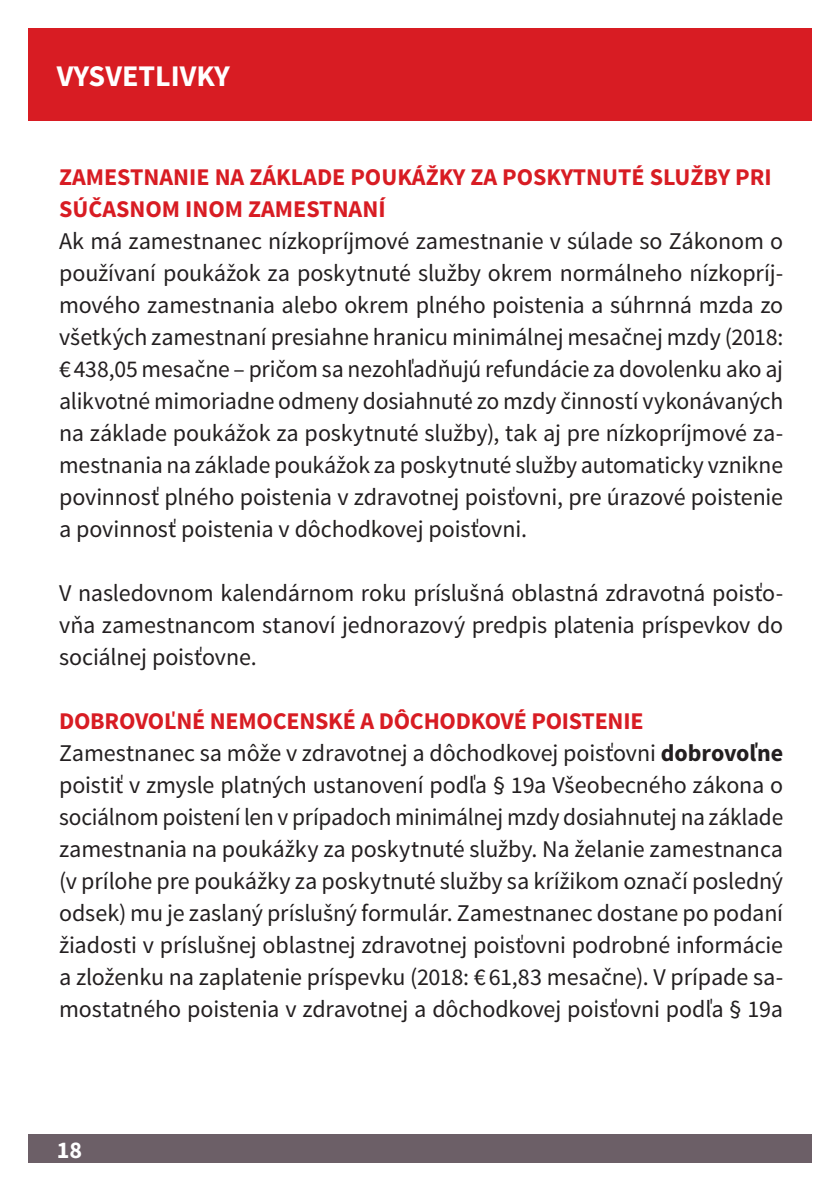
<style>
.page{position:relative;width:840px;height:1191px;background:#fff}
.page>*{position:absolute;margin:0;border:0;box-sizing:border-box;transform-origin:0 0}
.t1{font:700 30px "Source Sans Pro";color:#fff}
.Fliesstext{font:24px/32px "Source Sans Pro";letter-spacing:-.01em;color:#231f20;text-align:justify}
.Überschrift_2_Ebene{font:700 24px/32px "Source Sans Pro";color:#d81c23}
.t2{font:700 24px "Source Sans Pro";color:#fff}
.s1{font-weight:700}
</style>
<div class="page">
<div style="left:28px;top:1134px;width:783px;height:28px;background:#6c5f67"></div>
<div style="left:28px;top:28px;width:783px;height:93px;background:#d81c23"></div>
<p class="t1" style="left:57px;top:57px;width:174px">VYSVETLIVKY</p>
<p class="Überschrift_2_Ebene" style="left:59px;top:162px;width:714px">ZAMESTNANIE NA ZÁKLADE POUKÁŽKY ZA POSKYTNUTÉ SLUŽBY PRI<br>SÚČASNOM INOM ZAMESTNANÍ</p>
<p class="Fliesstext" style="left:59px;top:225px;width:725px">Ak má zamestnanec nízkopríjmové zamestnanie v súlade so Zákonom o používaní poukážok za poskytnuté služby okrem normálneho nízkopríj&shy;mového zamestnania alebo okrem plného poistenia a súhrnná mzda zo všetkých zamestnaní presiahne hranicu minimálnej mesačnej mzdy (2018: €438,05 mesačne – pričom sa nezohľadňujú refundácie za dovolenku ako aj alikvotné mimoriadne odmeny dosiahnuté zo mzdy činností vykonávaných na základe poukážok za poskytnuté služby), tak aj pre nízkopríjmové za&shy;mestnania na základe poukážok za poskytnuté služby automaticky vznikne povinnosť plného poistenia v zdravotnej poisťovni, pre úrazové poistenie a povinnosť poistenia v dôchodkovej poisťovni.</p>
<p class="Fliesstext" style="left:59px;top:577px;width:725px">V nasledovnom kalendárnom roku príslušná oblastná zdravotná poisťo&shy;vňa zamestnancom stanoví jednorazový predpis platenia príspevkov do sociálnej poisťovne.</p>
<p class="Überschrift_2_Ebene" style="left:59px;top:706px;width:585px">DOBROVOĽNÉ NEMOCENSKÉ A DÔCHODKOVÉ POISTENIE</p>
<p class="Fliesstext" style="left:59px;top:737px;width:725px">Zamestnanec sa môže v zdravotnej a dôchodkovej poisťovni <span class="s1">dobrovoľne </span>poistiť v zmysle platných ustanovení podľa § 19a Všeobecného zákona o sociálnom poistení len v prípadoch minimálnej mzdy dosiahnutej na základe zamestnania na poukážky za poskytnuté služby. Na želanie zamestnanca (v prílohe pre poukážky za poskytnuté služby sa krížikom označí posledný odsek) mu je zaslaný príslušný formulár. Zamestnanec dostane po podaní žiadosti v príslušnej oblastnej zdravotnej poisťovni podrobné informácie a zloženku na zaplatenie príspevku (2018: € 61,83 mesačne). V prípade sa&shy;mostatného poistenia v zdravotnej a dôchodkovej poisťovni podľa § 19a</p>
<p class="t2" style="left:57px;top:1134px;width:27px">18</p>
</div>
